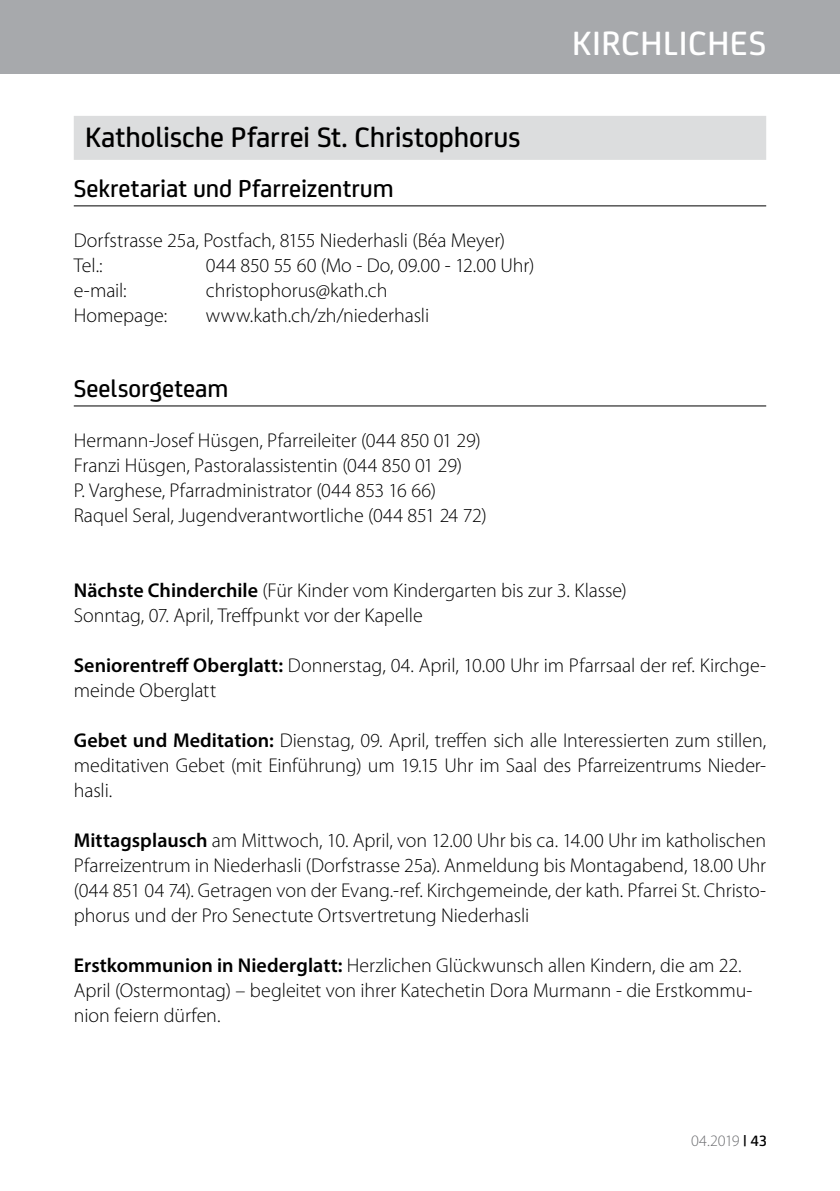
<style>
.page{position:relative;width:840px;height:1191px;background:#fff}
.page>*{position:absolute;margin:0;border:0;box-sizing:border-box;transform-origin:0 0}
.t1{font:500 36px "FS Joey";color:#fff}
.t2{font:500 30px "FS Joey";letter-spacing:-.005em;color:#000}
.t3{font:500 26px "FS Joey";color:#000}
.t4{font:300 20px/25px "Myriad Pro";letter-spacing:-.005em;color:#000}
.t5{font:300 16px "Myriad Pro";letter-spacing:-.025em;color:#6d6e71}
.s1{font-weight:600}
.s2{font-family:"FS Joey";font-weight:500;color:#000}
</style>
<div class="page">
<div style="left:0;top:0;width:839px;height:74px;background:#a7a9ac"></div>
<div style="left:74px;top:116px;width:691px;height:44px;background:#dcddde"></div>
<hr style="left:74px;top:205px;width:691px;height:1px;background:#000">
<hr style="left:74px;top:405px;width:691px;height:1px;background:#000">
<h2 class="t2" style="left:85px;top:115px;width:436px">Katholische Pfarrei St. Christophorus</h2>
<h3 class="t3" style="left:74px;top:169px;width:321px">Sekretariat und Pfarreizentrum</h3>
<p class="t4" style="left:74px;top:228px;width:432px">Dorfstrasse 25a, Postfach, 8155 Niederhasli (Béa Meyer)<br>Tel.:</p>
<p class="t4" style="left:206px;top:253px;width:330px">044 850 55 60 (Mo - Do, 09.00 - 12.00 Uhr)</p>
<p class="t4" style="left:74px;top:278px;width:54px">e-mail:</p>
<p class="t4" style="left:206px;top:278px;width:183px">christophorus@kath.ch</p>
<p class="t4" style="left:74px;top:303px;width:95px">Homepage:</p>
<p class="t4" style="left:206px;top:303px;width:225px">www.kath.ch/zh/niederhasli</p>
<h3 class="t3" style="left:74px;top:369px;width:156px">Seelsorgeteam</h3>
<p class="t4" style="left:74px;top:428px;width:414px">Hermann-Josef H üsgen, Pfarreileiter (044 850 01 29)<br>Franzi H üsgen, Pastoralassistentin (044 850 01 29)<br>P. Varghese, Pfarradministrator (044 853 16 66)<br>Raquel Seral, Jugendverantwortliche (044 851 24 72)</p>
<h1 class="t1" style="left:572px;top:17px;width:38px">Kirchliches</h1>
<p class="t4" style="left:74px;top:578px;width:554px"><span class="s1">Nächste Chinderchile</span> (Für Kinder vom Kindergarten bis zur 3. Klasse)<br>Sonntag, 07. April, Treffpunkt vor der Kapelle</p>
<p class="t4" style="left:74px;top:653px;width:693px"><span class="s1">Seniorentreff Oberglatt:</span> Donnerstag, 04. April, 10.00 Uhr im Pfarrsaal der ref. Kirchge&shy;meinde Oberglatt</p>
<p class="t4" style="left:74px;top:728px;width:693px;text-align:justify"><span class="s1">Gebet und Meditation:</span> Dienstag, 09. April, treffen sich alle I nteressierten zum stillen, meditativen Gebet (mit Einführung) um 19.15 U hr im Saal des Pfarreizentrums Nieder&shy;hasli.</p>
<p class="t4" style="left:74px;top:828px;width:693px;text-align:justify"><span class="s1">Mittagsplausch</span> am Mittwoch, 10. April, von 12.00 U hr bis ca. 14.00 U hr im katholischen Pfarreizentrum in Niederhasli (Dorfstrasse 25a). Anmeldung bis Montagabend, 18.00 U hr (044 851 04 74). Getragen von der Evang.-ref. Kirchgemeinde, der kath. Pfarrei St. Christo&shy;phorus und der Pro Senectute Ortsvertretung Niederhasli</p>
<p class="t4" style="left:74px;top:953px;width:679px"><span class="s1">Erstkommunion in Niederglatt:</span> Herzlichen Glückwunsch allen Kindern, die am 22.<br>April (Ostermontag) – begleitet von ihrer Katechetin Dora Murmann - die Erstkommu&shy;nion feiern dürfen.</p>
<p class="t5" style="left:690px;top:1131px;width:78px">04.2019 <span class="s2">| 43</span></p>
</div>
